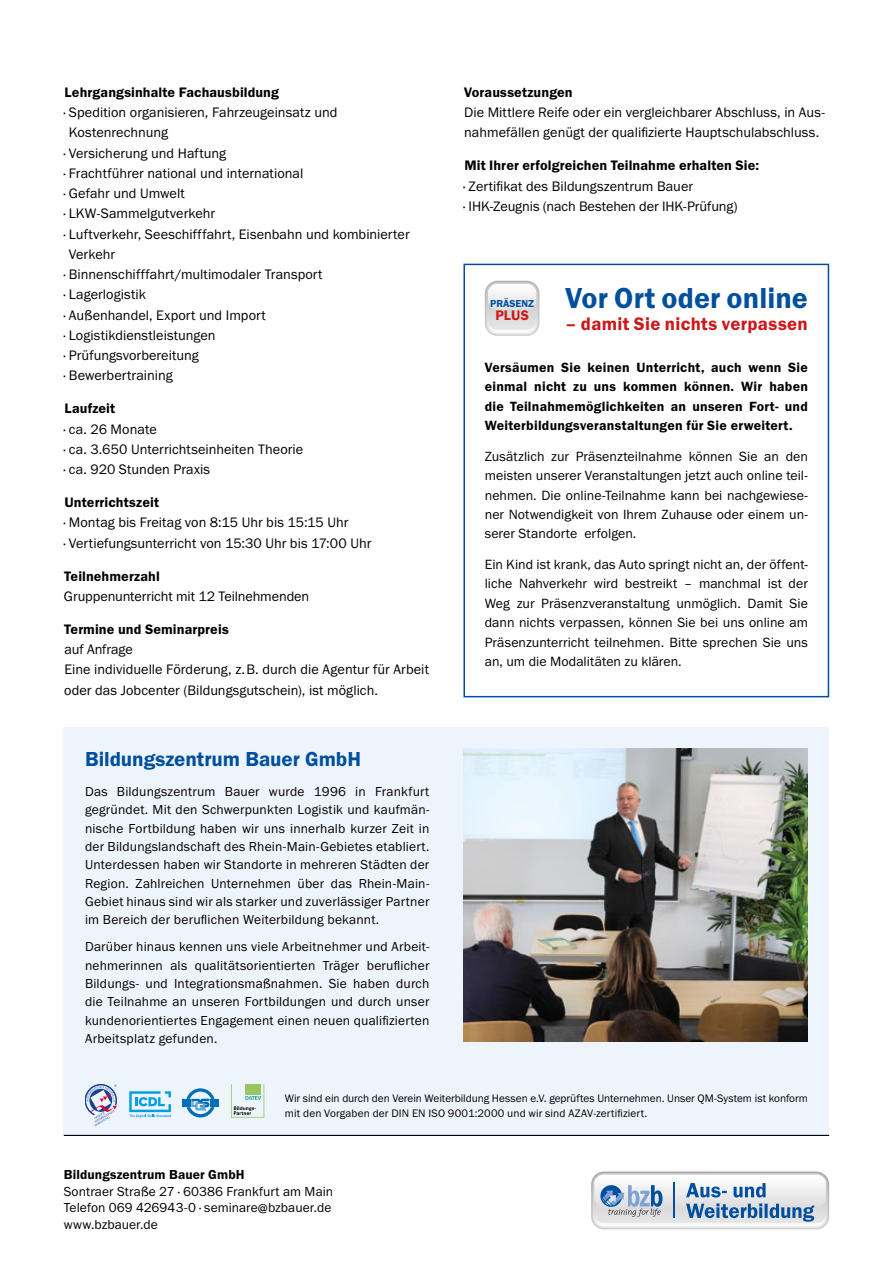
<style>
.page{position:relative;width:893px;height:1263px;background:#fff}
.page>*{position:absolute;margin:0;border:0;box-sizing:border-box;transform-origin:0 0}
.t1{font:600 30px "Franklin Gothic FS";letter-spacing:.005em;color:#004f9f}
.t2{font:600 21px "Franklin Gothic FS";letter-spacing:-.005em;color:#004f9f}
.t3{font:600 18.75px "Franklin Gothic FS";letter-spacing:.015em;color:#cd1719}
.t4{font:14.25px/20.2px "Franklin Gothic FS";color:#000}
.t5{font:600 14.25px "Franklin Gothic FS";letter-spacing:.005em;color:#000}
.t6{font:13.8px/19.5px "Franklin Gothic FS";letter-spacing:.005em;color:#000;text-align:justify}
.t7{font:600 13.8px/19.5px "Franklin Gothic FS";letter-spacing:.015em;color:#000;text-align:justify}
.t8{font:13.5px/18.3px "Franklin Gothic FS";letter-spacing:.01em;color:#000;text-align:justify}
.t9{font:600 13.5px "Franklin Gothic FS";letter-spacing:.01em;color:#000}
.t10{font:11.25px/15px "Franklin Gothic FS";color:#000}
.t11{font:600 10.5px "Franklin Gothic FS";color:#004f9f}
</style>
<div class="page">
<div style="left:64px;top:727px;width:765px;height:408px;background:#eef4fb"></div>
<img style="left:463px;top:748px;width:345px;height:294px">
<svg style="left:85px;top:1084px;width:32px;height:42px"></svg>
<svg style="left:129px;top:1091px;width:42px;height:27px"></svg>
<svg style="left:182px;top:1088px;width:36px;height:29px"></svg>
<svg style="left:231px;top:1084px;width:33px;height:34px"></svg>
<hr style="left:64px;top:1135px;width:765px;height:1px;background:#000">
<svg style="left:591px;top:1171px;width:238px;height:58px"></svg>
<svg style="left:485px;top:281px;width:54px;height:55px"></svg>
<div style="left:463px;top:264px;width:366px;height:433px;border:2px solid #004f9f"></div>
<p class="t5" style="left:65px;top:84px;width:216px">Lehrgangsinhalte Fachausbildung</p>
<p class="t4" style="left:64px;top:102px;width:275px">· Spedition organisieren, Fahrzeugeinsatz und</p>
<p class="t4" style="left:69px;top:123px;width:101px">Kostenrechnung</p>
<p class="t4" style="left:64px;top:143px;width:164px">· Versicherung und Haftung</p>
<p class="t4" style="left:64px;top:163px;width:241px">· Frachtführer national und international</p>
<p class="t4" style="left:64px;top:183px;width:123px">· Gefahr und Umwelt</p>
<p class="t4" style="left:64px;top:204px;width:153px">· LKW-Sammelgutverkehr</p>
<p class="t4" style="left:64px;top:224px;width:347px">· Luftverkehr, Seeschifffahrt, Eisenbahn und kombinierter</p>
<p class="t4" style="left:69px;top:244px;width:48px">Verkehr</p>
<p class="t4" style="left:64px;top:264px;width:260px">· Binnenschifffahrt/multimodaler Transport</p>
<p class="t4" style="left:64px;top:285px;width:84px">· Lagerlogistik</p>
<p class="t4" style="left:64px;top:305px;width:204px">· Außenhandel, Export und Import</p>
<p class="t4" style="left:64px;top:325px;width:153px">· Logistikdienstleistungen</p>
<p class="t4" style="left:64px;top:345px;width:137px">· Prüfungsvorbereitung</p>
<p class="t4" style="left:64px;top:366px;width:110px">· Bewerbertraining</p>
<p class="t5" style="left:65px;top:401px;width:52px">Laufzeit</p>
<p class="t4" style="left:64px;top:419px;width:241px">· ca. 26 Monate<br>· ca. 3.650 Unterrichtseinheiten Theorie · ca. 920 Stunden Praxis</p>
<p class="t5" style="left:65px;top:494px;width:96px">Unterrichtszeit</p>
<p class="t4" style="left:64px;top:513px;width:309px">· Montag bis Freitag von 8:15 Uhr bis 15:15 Uhr<br>· Vertiefungsunterricht von 15:30 Uhr bis 17:00 Uhr</p>
<p class="t5" style="left:64px;top:568px;width:97px">Teilnehmerzahl</p>
<p class="t4" style="left:64px;top:586px;width:247px">Gruppenunterricht mit 12 Teilnehmenden</p>
<p class="t5" style="left:64px;top:621px;width:166px">Termine und Seminarpreis</p>
<p class="t4" style="left:64px;top:639px;width:366px">auf Anfrage<br>Eine individuelle Förderung, z.B. durch die Agentur für Arbeit oder das Jobcenter (Bildungsgutschein), ist möglich.</p>
<h2 class="t2" style="left:85px;top:747px;width:278px">Bildungszentrum Bauer GmbH</h2>
<p class="t8" style="left:85px;top:782px;width:346px">Das Bildungszentrum Bauer wurde 1996 in Frankfurt gegründet. Mit den Schwerpunkten Logistik und kaufmän&shy;nische Fortbildung haben wir uns innerhalb kurzer Zeit in der Bildungslandschaft des Rhein-Main-Gebietes etabliert.<br>Unterdessen haben wir Standorte in mehreren Städten der Region. Zahlreichen Unternehmen über das Rhein-Main-Gebiet hinaus sind wir als starker und zuverlässiger Partner im Bereich der beruflichen Weiterbildung bekannt.</p>
<p class="t8" style="left:85px;top:938px;width:346px">Darüber hinaus kennen uns viele Arbeitnehmer und Arbeit&shy;nehmerinnen als qualitätsorientierten Träger beruflicher Bildungs- und Integrationsmaßnahmen. Sie haben durch die Teilnahme an unseren Fortbildungen und durch unser kundenorientiertes Engagement einen neuen qualifizierten Arbeitsplatz gefunden.</p>
<p class="t5" style="left:464px;top:84px;width:110px">Voraussetzungen</p>
<p class="t4" style="left:464px;top:102px;width:362px">Die Mittlere Reife oder ein vergleichbarer Abschluss, in Aus&shy;nahmefällen genügt der qualifizierte Hauptschulabschluss.</p>
<p class="t5" style="left:464px;top:158px;width:296px">Mit Ihrer erfolgreichen Teilnahme erhalten Sie:</p>
<p class="t4" style="left:463px;top:176px;width:276px">· Zertifikat des Bildungszentrum Bauer<br>· IHK-Zeugnis (nach Bestehen der IHK-Prüfung)</p>
<h1 class="t1" style="left:495px;top:281px;width:314px"><sub>PLUS</sub> Vor Ort oder online</h1>
<h3 class="t3" style="left:566px;top:313px;width:244px">– damit Sie nichts verpassen</h3>
<p class="t7" style="left:485px;top:358px;width:325px">Versäumen Sie keinen Unterricht, auch wenn Sie einmal nicht zu uns kommen können. Wir haben die Teilnahmemöglichkeiten an unseren Fort- und Weiterbildungsveranstaltungen für Sie erweitert.</p>
<p class="t6" style="left:485px;top:446px;width:325px">Zusätzlich zur Präsenzteilnahme können Sie an den meisten unserer Veranstaltungen jetzt auch online teil&shy;nehmen. Die online-Teilnahme kann bei nachgewiese&shy;ner Notwendigkeit von Ihrem Zuhause oder einem un&shy;serer Standorte erfolgen.</p>
<p class="t6" style="left:485px;top:554px;width:325px">Ein Kind ist krank, das Auto springt nicht an, der öffent&shy;liche Nahverkehr wird bestreikt – manchmal ist der Weg zur Präsenzveranstaltung unmöglich. Damit Sie dann nichts verpassen, können Sie bei uns online am Präsenzunterricht teilnehmen. Bitte sprechen Sie uns an, um die Modalitäten zu klären.</p>
<p class="t11" style="left:490px;top:298px;width:45px">PRÄSENZ</p>
<p class="t10" style="left:285px;top:1091px;width:525px">Wir sind ein durch den Verein Weiterbildung Hessen e.V. geprüftes Unternehmen. Unser QM-System ist konform mit den Vorgaben der DIN EN ISO 9001:2000 und wir sind AZAV-zertifiziert.</p>
<p class="t9" style="left:64px;top:1167px;width:182px">Bildungszentrum Bauer GmbH</p>
<p class="t8" style="left:64px;top:1183px;width:271px;line-height:16.5px;text-align:left">Sontraer Straße 27 · 60386 Frankfurt am Main<br>Telefon 069 426943-0 · seminare@bzbauer.de www.bzbauer.de</p>
</div>
